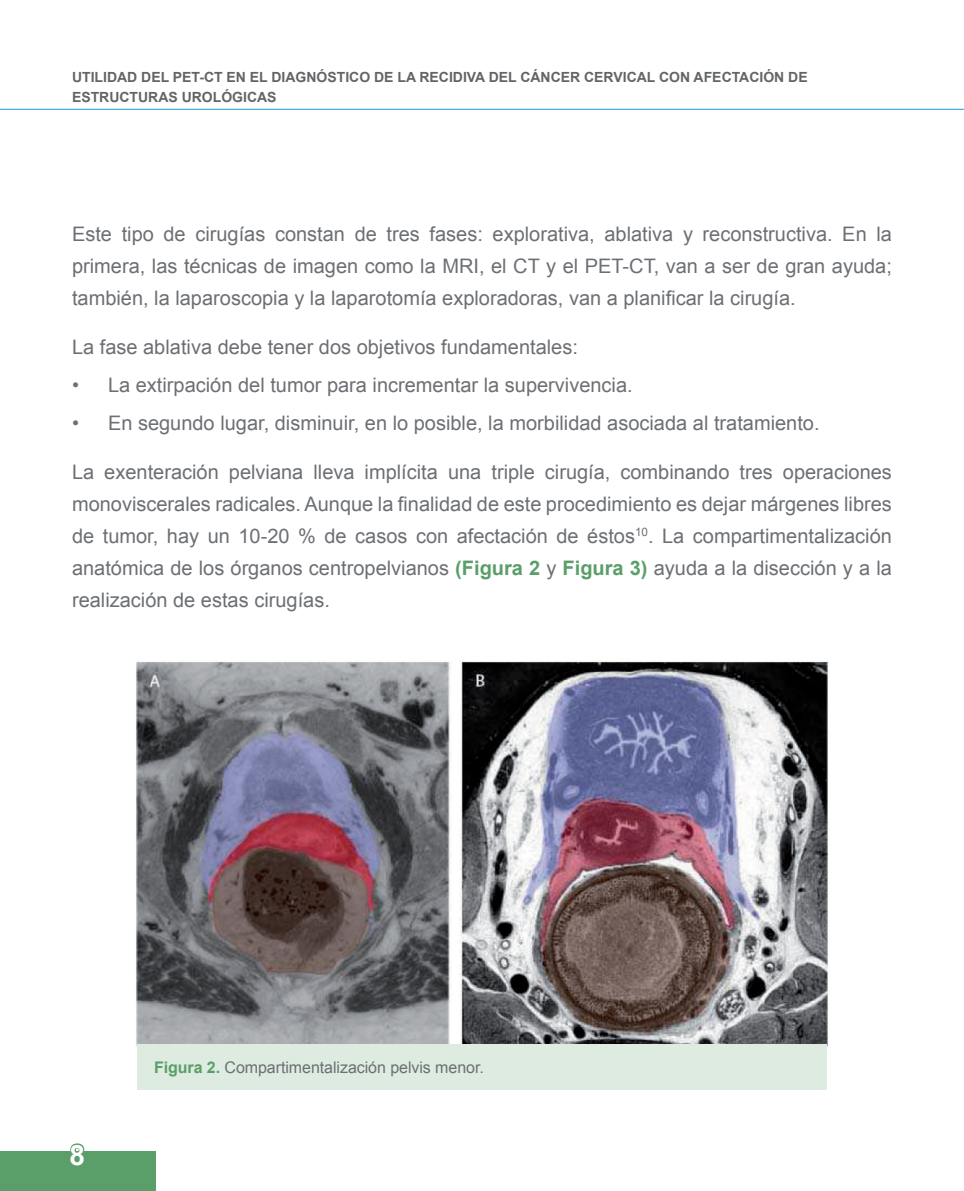
<style>
.page{position:relative;width:964px;height:1191px;background:#fff}
.page>*{position:absolute;margin:0;border:0;box-sizing:border-box;transform-origin:0 0}
.t1{font:700 28px "Arial";color:#fff}
.t2{font:20px/32px "Arial";color:#6c6f74;text-align:justify}
.t3{font:16px "Arial";letter-spacing:-.005em;color:#6c6f74}
.t4{font:700 14px/20px "Arial";color:#626568}
.s1{font-weight:700;color:#5a9e69}
</style>
<div class="page">
<hr style="left:0;top:109px;width:964px;height:1px;background:#189bd2">
<div style="left:0;top:1151px;width:155px;height:40px;background:#5a9e69"></div>
<svg style="left:70px;top:1143px;width:15px;height:8px"></svg>
<img style="left:136px;top:661px;width:692px;height:386px">
<div style="left:137px;top:1044px;width:690px;height:46px;background:#ddebe0"></div>
<p class="t4" style="left:72px;top:67px;width:737px">UTILIDAD DEL PET-CT EN EL DIAGNÓSTICO DE LA RECIDIVA DEL CÁNCER CERVICAL CON AFECTACIÓN DE<br>ESTRUCTURAS UROLÓGICAS</p>
<p class="t2" style="left:72px;top:218px;width:821px">Este tipo de cirugías constan de tres fases: explorativa, ablativa y reconstructiva. En la primera, las técnicas de imagen como la MRI, el CT y el PET-CT, van a ser de gran ayuda; también, la laparoscopia y la laparotomía exploradoras, van a planificar la cirugía.</p>
<p class="t2" style="left:72px;top:331px;width:507px">La fase ablativa debe tener dos objetivos fundamentales:</p>
<p class="t2" style="left:72px;top:369px;width:562px">• La extirpación del tumor para incrementar la supervivencia.</p>
<p class="t2" style="left:72px;top:407px;width:749px">• En segundo lugar, disminuir, en lo posible, la morbilidad asociada al tratamiento.</p>
<p class="t2" style="left:72px;top:456px;width:821px">La exenteración pelviana lleva implícita una triple cirugía, combinando tres operaciones monoviscerales radicales. Aunque la finalidad de este procedimiento es dejar márgenes libres de tumor, hay un 10-20 % de casos con afectación de éstos<sup>10</sup>. La compartimentalización anatómica de los órganos centropelvianos <span class="s1">(Figura 2</span> y <span class="s1">Figura 3)</span> ayuda a la disección y a la realización de estas cirugías.</p>
<h1 class="t1" style="left:70px;top:1139px;width:17px">8</h1>
<p class="t3" style="left:154px;top:1058px;width:331px"><span class="s1">Figura 2.</span> Compartimentalización pelvis menor.</p>
</div>
